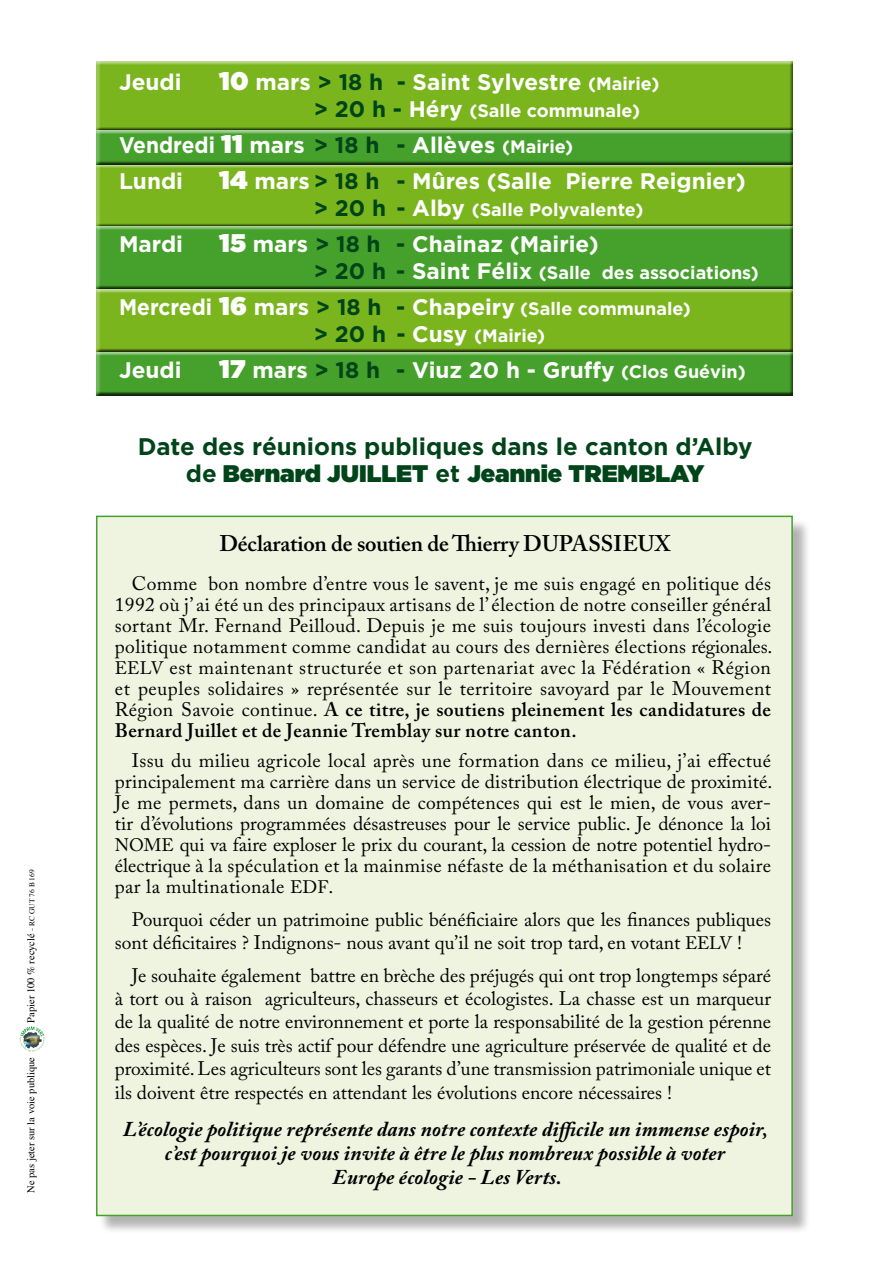
<style>
.page{position:relative;width:893px;height:1263px;background:#fff}
.page>*{position:absolute;margin:0;border:0;box-sizing:border-box;transform-origin:0 0}
.t1{font:700 24px/27px "Gotham";color:#004419}
.t2{font:900 24px "Gotham";color:#004419}
.t3{font:700 22.5px "Gotham";color:#fff}
.t4{font:700 22.5px/36px "Gotham";color:#fff;scale:.93 1}
.t5{font:600 22.5px "Adobe Caslon Pro";letter-spacing:-.005em;color:#000}
.t6{font:italic 700 21px/24px "Adobe Caslon Pro";letter-spacing:.01em;color:#000;text-align:center}
.t7{font:19.5px/21px "Adobe Caslon Pro";color:#000;text-align:justify}
.t8{font:700 18px "Gotham";color:#fff}
.t9{font:10.5px "Times";color:#000}
.s1{font-size:9px}
.s2{font-size:7.5px}
.s3{font-weight:900;font-size:25.5px}
.s4{color:#004419}
.s5{font-size:18px}
.s6{font-size:22.5px;color:#004419}
.s7{font-size:22.5px}
.s8{font-weight:900}
.s9{font-weight:700}
.s10{font-weight:600}
</style>
<div class="page">
<div style="left:98px;top:518px;width:714px;height:717px;background:#000;opacity:.3"></div>
<div style="left:96px;top:516px;width:697px;height:700px;background:#eef4e0;border:2px solid #45a12b"></div>
<div style="left:95px;top:163px;width:699px;height:66px;background:#7ab51d"></div>
<div style="left:95px;top:61px;width:699px;height:72px;background:#000;opacity:.75"></div>
<div style="left:95px;top:351px;width:699px;height:47px;background:#000;opacity:.75"></div>
<div style="left:95px;top:225px;width:699px;height:66px;background:#000;opacity:.75"></div>
<div style="left:95px;top:130px;width:699px;height:37px;background:#000;opacity:.75"></div>
<div style="left:95px;top:288px;width:699px;height:66px;background:#000;opacity:.75"></div>
<svg style="left:20px;top:1026px;width:25px;height:26px"></svg>
<p class="t9" style="left:21px;top:1023px;width:155px;rotate:-90deg">Papier 100 % recyclé <span class="s1">-</span> <span class="s2">RC GUT 76 B 169</span></p>
<p class="t9" style="left:21px;top:1193px;width:137px;rotate:-90deg">Ne pas jeter sur la voie publique</p>
<p class="t3" style="left:119px;top:69px;width:64px">Jeudi</p>
<p class="t3" style="left:219px;top:69px;width:442px"><span class="s3">10</span> mars <span class="s4">&gt; 18 h -</span> Saint Sylvestre <span class="s5">(Mairie)</span></p>
<p class="t8" style="left:314px;top:100px;width:328px"><span class="s6">&gt; 20 h -</span> <span class="s7">Héry</span> (Salle communale)</p>
<p class="t4" style="left:119px;top:127px;width:490px">Vendredi <span class="s3">11</span> mars <span class="s4">&gt; 18 h -</span> Allèves <span class="s5">(Mairie)<br></span>Lundi</p>
<p class="t3" style="left:219px;top:168px;width:528px"><span class="s3">14</span> mars <span class="s4">&gt; 18 h -</span> Mûres (Salle Pierre Reignier)</p>
<p class="t8" style="left:314px;top:199px;width:331px"><span class="s6">&gt; 20 h -</span> <span class="s7">Alby</span> (Salle Polyvalente)</p>
<p class="t3" style="left:119px;top:231px;width:66px">Mardi</p>
<p class="t3" style="left:219px;top:231px;width:381px"><span class="s3">15</span> mars <span class="s4">&gt; 18 h -</span> Chainaz (Mairie)</p>
<p class="t8" style="left:314px;top:262px;width:447px"><span class="s6">&gt; 20 h -</span> <span class="s7">Saint Félix</span> (Salle des associations)</p>
<p class="t4" style="left:119px;top:289px;width:616px">Mercredi <span class="s3">16</span> mars <span class="s4">&gt; 18 h -</span> Chapeiry <span class="s5">(Salle communale)</span></p>
<p class="t8" style="left:314px;top:325px;width:233px"><span class="s6">&gt; 20 h -</span> <span class="s7">Cusy</span> (Mairie)</p>
<p class="t3" style="left:119px;top:357px;width:64px">Jeudi</p>
<p class="t3" style="left:219px;top:357px;width:528px"><span class="s3">17</span> mars <span class="s4">&gt; 18 h -</span> Viuz 20 h - Gruffy <span class="s5">(Clos Guévin)</span></p>
<p class="t1" style="left:186px;top:432px;width:568px;text-indent:-48px">Date des réunions publiques dans le canton d’Alby de <span class="s8">Bernard Juillet</span></p>
<p class="t2" style="left:435px;top:460px;width:168px"><span class="s9">et</span> Jeannie Tremblay</p>
<p class="t5" style="left:219px;top:530px;width:453px">Déclaration de soutien de Thierry Dupassieux</p>
<p class="t7" style="left:115px;top:573px;width:659px;text-indent:17px">Comme bon nombre d’entre vous le savent, je me suis engagé en politique dés 1992 où j’ ai été un des principaux artisans de l’ élection de notre conseiller général sortant Mr. Fernand Peilloud. Depuis je me suis toujours investi dans l’écologie politique notamment comme candidat au cours des dernières élections régionales.<br><span class="s5">EELV</span> est maintenant structurée et son partenariat avec la Fédération « Région et peuples solidaires » représentée sur le territoire savoyard par le Mouvement Région Savoie continue. <span class="s10">A ce titre, je soutiens pleinement les candidatures de Bernard Juillet et de Jeannie Tremblay sur notre canton.</span></p>
<p class="t7" style="left:115px;top:750px;width:659px;text-indent:17px">Issu du milieu agricole local après une formation dans ce milieu, j’ai effectué principalement ma carrière dans un service de distribution électrique de proximité.<br>Je me permets, dans un domaine de compétences qui est le mien, de vous aver&shy;tir d’évolutions programmées désastreuses pour le service public. Je dénonce la loi <span class="s5">NOME</span> qui va faire exploser le prix du courant, la cession de notre potentiel hydro&shy;électrique à la spéculation et la mainmise néfaste de la méthanisation et du solaire par la multinationale <span class="s5">EDF</span>.</p>
<p class="t7" style="left:115px;top:907px;width:658px;line-height:23.4px;text-indent:17px">Pourquoi céder un patrimoine public bénéficiaire alors que les finances publiques sont déficitaires ? Indignons- nous avant qu’il ne soit trop tard, en votant <span class="s5">EELV</span> !</p>
<p class="t7" style="left:115px;top:963px;width:658px;line-height:23.4px;text-indent:17px">Je souhaite également battre en brèche des préjugés qui ont trop longtemps séparé à tort ou à raison agriculteurs, chasseurs et écologistes. La chasse est un marqueur de la qualité de notre environnement et porte la responsabilité de la gestion pérenne des espèces. Je suis très actif pour défendre une agriculture préservée de qualité et de proximité. Les agriculteurs sont les garants d’une transmission patrimoniale unique et ils doivent être respectés en attendant les évolutions encore nécessaires !</p>
<p class="t6" style="left:123px;top:1116px;width:646px">L’écologie politique représente dans notre contexte difficile un immense espoir, c’est pourquoi je vous invite à être le plus nombreux possible à voter<br>Europe écologie - Les Verts.</p>
</div>
